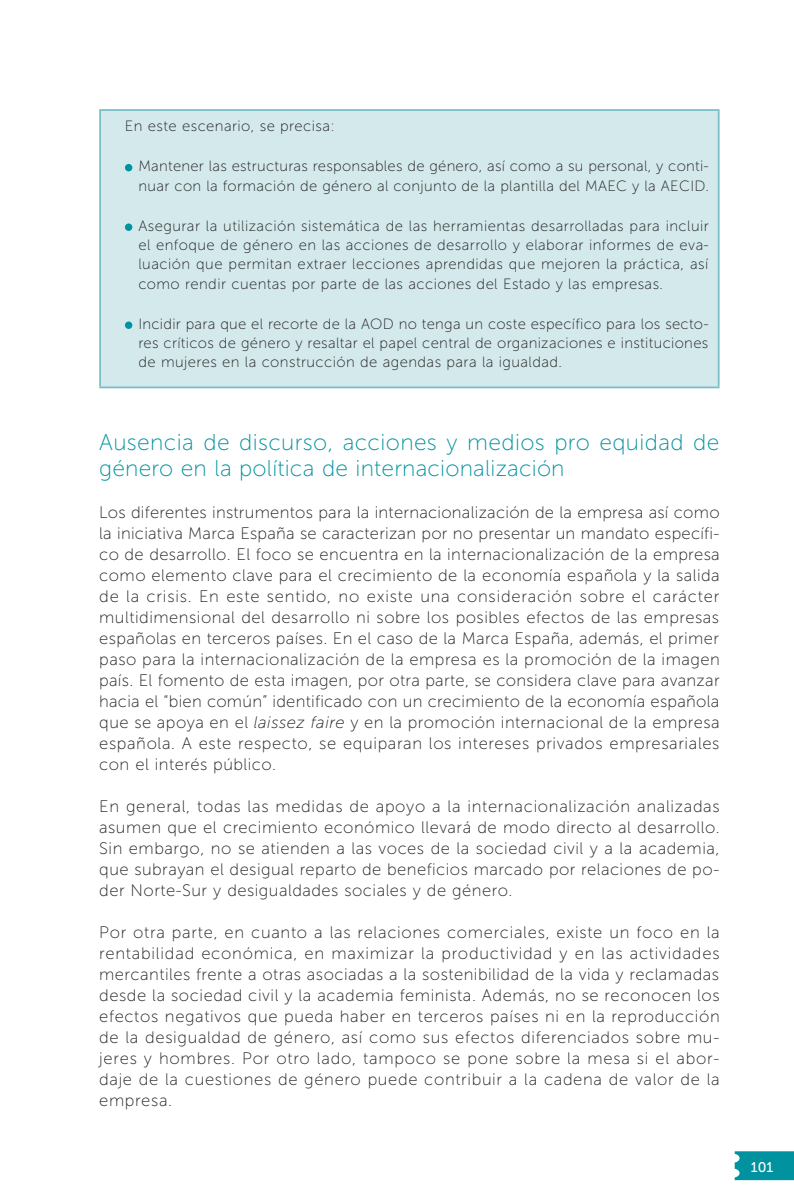
<style>
.page{position:relative;width:794px;height:1191px;background:#fff}
.page>*{position:absolute;margin:0;border:0;box-sizing:border-box;transform-origin:0 0}
.EPIGRAFE_1{font:22.75px/26.2px "Museo Sans 100";letter-spacing:.01em;color:#00929f}
.PARRAFO{font:16.62px/21px "Museo Sans 100";letter-spacing:.035em;color:#231f20;text-align:justify}
.Párrafo_Recuadro{font:14.88px/19.2px "Museo Sans 100";letter-spacing:.025em;color:#231f20;text-align:justify}
.t1{font:14px "Museo Sans 500";color:#fff}
.s1{font-style:italic}
</style>
<div class="page">
<svg style="left:734px;top:1151px;width:60px;height:29px;background:#0e98a4"></svg>
<div style="left:100px;top:110px;width:618px;height:277px;background:#d3e9ec"></div>
<hr style="left:99px;top:109px;width:620px;height:2px;background:#77bec7">
<hr style="left:99px;top:111px;width:2px;height:275px;background:#77bec7">
<hr style="left:718px;top:111px;width:1px;height:275px;background:#77bec7">
<hr style="left:99px;top:386px;width:620px;height:2px;background:#77bec7">
<div style="left:125px;top:164px;width:7px;height:7px;background:#00929f;border-radius:50%"></div>
<div style="left:125px;top:223px;width:7px;height:8px;background:#00929f;border-radius:50%"></div>
<div style="left:125px;top:321px;width:7px;height:8px;background:#00929f;border-radius:50%"></div>
<p class="Párrafo_Recuadro" style="left:125px;top:117px;width:211px">En este escenario, se precisa:</p>
<p class="Párrafo_Recuadro" style="left:138px;top:157px;width:572px">Mantener las estructuras responsables de género, así como a su personal, y conti&shy;nuar con la formación de género al conjunto de la plantilla del MAEC y la AECID.</p>
<p class="Párrafo_Recuadro" style="left:138px;top:216px;width:572px">Asegurar la utilización sistemática de las herramientas desarrolladas para incluir el enfoque de género en las acciones de desarrollo y elaborar informes de eva&shy;luación que permitan extraer lecciones aprendidas que mejoren la práctica, así como rendir cuentas por parte de las acciones del Estado y las empresas.</p>
<p class="Párrafo_Recuadro" style="left:138px;top:314px;width:572px">Incidir para que el recorte de la AOD no tenga un coste específico para los secto&shy;res críticos de género y resaltar el papel central de organizaciones e instituciones de mujeres en la construcción de agendas para la igualdad.</p>
<p class="EPIGRAFE_1" style="left:99px;top:429px;width:621px">Ausencia de discurso, acciones y medios pro equidad de género en la política de internacionalización</p>
<p class="PARRAFO" style="left:99px;top:502px;width:622px">Los diferentes instrumentos para la internacionalización de la empresa así como la iniciativa Marca España se caracterizan por no presentar un mandato específi&shy;co de desarrollo. El foco se encuentra en la internacionalización de la empresa como elemento clave para el crecimiento de la economía española y la salida de la crisis. En este sentido, no existe una consideración sobre el carácter multidimensional del desarrollo ni sobre los posibles efectos de las empresas españolas en terceros países. En el caso de la Marca España, además, el primer paso para la internacionalización de la empresa es la promoción de la imagen país. El fomento de esta imagen, por otra parte, se considera clave para avanzar hacia el “bien común” identificado con un crecimiento de la economía española que se apoya en el <span class="s1">laissez faire</span> y en la promoción internacional de la empresa española. A este respecto, se equiparan los intereses privados empresariales con el interés público.</p>
<p class="PARRAFO" style="left:99px;top:796px;width:622px">En general, todas las medidas de apoyo a la internacionalización analizadas asumen que el crecimiento económico llevará de modo directo al desarrollo.<br>Sin embargo, no se atienden a las voces de la sociedad civil y a la academia, que subrayan el desigual reparto de beneficios marcado por relaciones de po&shy;der Norte-Sur y desigualdades sociales y de género.</p>
<p class="PARRAFO" style="left:99px;top:922px;width:622px">Por otra parte, en cuanto a las relaciones comerciales, existe un foco en la rentabilidad económica, en maximizar la productividad y en las actividades mercantiles frente a otras asociadas a la sostenibilidad de la vida y reclamadas desde la sociedad civil y la academia feminista. Además, no se reconocen los efectos negativos que pueda haber en terceros países ni en la reproducción de la desigualdad de género, así como sus efectos diferenciados sobre mu&shy;jeres y hombres. Por otro lado, tampoco se pone sobre la mesa si el abor&shy;daje de la cuestiones de género puede contribuir a la cadena de valor de la empresa.</p>
<p class="t1" style="left:751px;top:1159px;width:24px">101</p>
</div>
